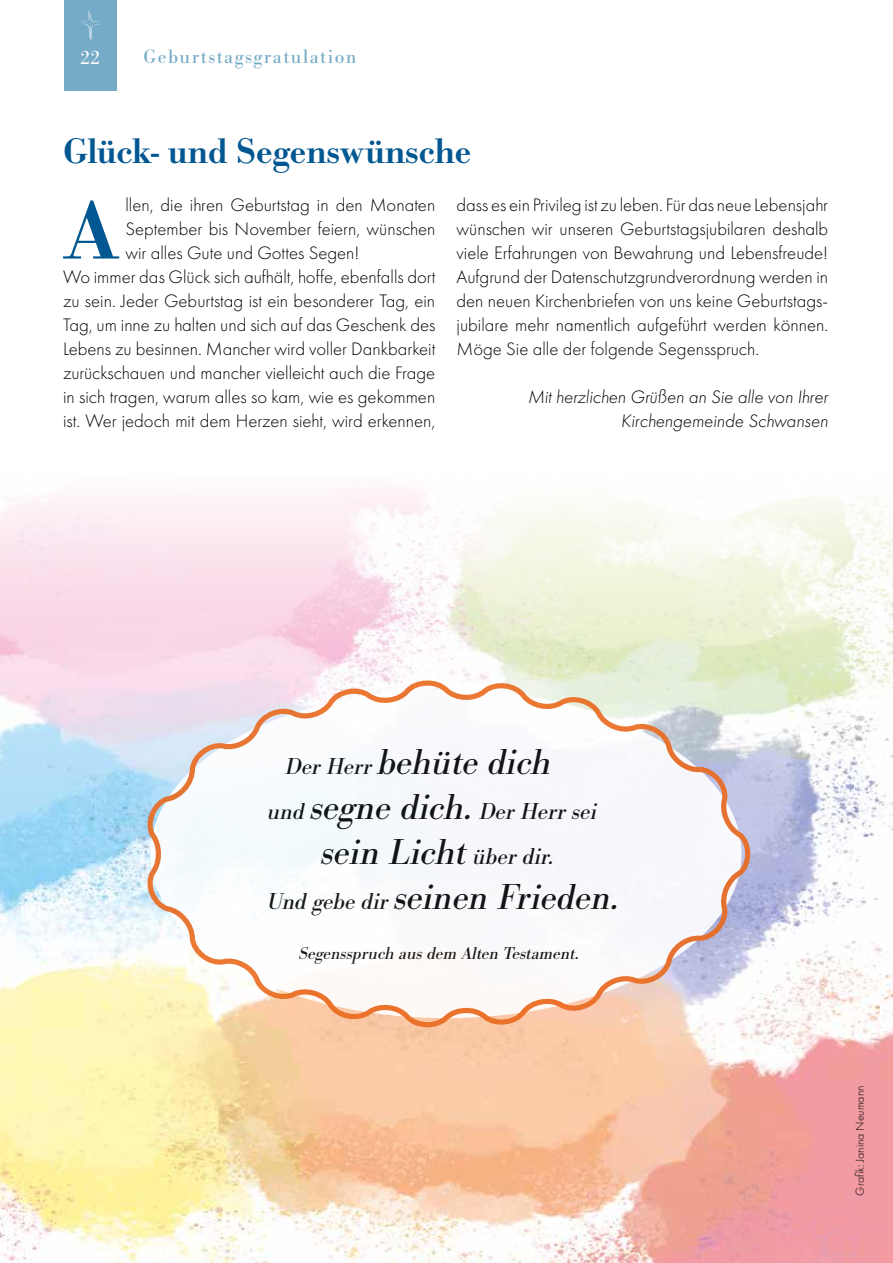
<style>
.page{position:relative;width:893px;height:1263px;background:#fff}
.page>*{position:absolute;margin:0;border:0;box-sizing:border-box;transform-origin:0 0}
.t1{font:500 87.15px "Bodoni URW";color:#005791}
.t2{font:italic 37.5px/45px "Bodoni URW";color:#000;text-align:center}
.t3{font:500 36.75px "Bodoni URW";color:#005791}
.t4{font:italic 24px "Bodoni URW";color:#000}
.t5{font:20.25px "Bodoni URW";letter-spacing:.075em;color:#76abc7}
.t6{font:20.25px "Bodoni URW";color:#fff}
.t7{font:300 18.75px/24px "Futura PT";color:#000;text-align:justify}
.t8{font:italic 300 18.75px/24px "Futura PT";color:#000;text-align:right}
.t9{font:italic 17.85px "Bodoni URW";color:#000}
.t10{font:300 12px "Futura PT";color:#000}
.s1{font-size:24px}
.s2{font-size:37.5px}
</style>
<div class="page">
<div style="left:64px;top:0;width:53px;height:91px;background:#76abc7"></div>
<svg style="left:81px;top:11px;width:18px;height:29px"></svg>
<img style="left:0;top:491px;width:893px;height:772px">
<svg style="left:146px;top:680px;width:604px;height:349px"></svg>
<p class="t6" style="left:80px;top:46px;width:22px">22</p>
<p class="t5" style="left:144px;top:45px;width:214px">Geburtstagsgratulation</p>
<h3 class="t3" style="left:63px;top:129px;width:409px">Glück- und Segenswünsche</h3>
<h1 class="t1" style="left:64px;top:179px;width:56px">A</h1>
<p class="t7" style="left:126px;top:192px;width:311px">llen, die ihren Geburtstag in den Monaten</p>
<p class="t7" style="left:126px;top:216px;width:311px">September bis November feiern, wünschen</p>
<p class="t7" style="left:126px;top:240px;width:235px">wir alles Gute und Gottes Segen!</p>
<p class="t7" style="left:63px;top:264px;width:374px">Wo immer das Glück sich aufhält, hoffe, ebenfalls dort</p>
<p class="t7" style="left:63px;top:288px;width:374px">zu sein. Jeder Geburtstag ist ein besonderer Tag, ein</p>
<p class="t7" style="left:63px;top:312px;width:374px">Tag, um inne zu halten und sich auf das Geschenk des</p>
<p class="t7" style="left:63px;top:336px;width:374px">Lebens zu besinnen. Mancher wird voller Dankbarkeit</p>
<p class="t7" style="left:63px;top:360px;width:374px">zurückschauen und mancher vielleicht auch die Frage</p>
<p class="t7" style="left:63px;top:384px;width:374px">in sich tragen, warum alles so kam, wie es gekommen</p>
<p class="t7" style="left:63px;top:408px;width:374px">ist. Wer jedoch mit dem Herzen sieht, wird erkennen,</p>
<p class="t7" style="left:457px;top:192px;width:373px">dass es ein Privileg ist zu leben. Für das neue Lebensjahr wünschen wir unseren Geburtstagsjubilaren deshalb viele Erfahrungen von Bewahrung und Lebensfreude!<br>Aufgrund der Datenschutzgrundverordnung werden in den neuen Kirchenbriefen von uns keine Geburtstags&shy;jubilare mehr namentlich aufgeführt werden können.<br>Möge Sie alle der folgende Segensspruch.</p>
<p class="t8" style="left:528px;top:384px;width:302px">Mit herzlichen Grüßen an Sie alle von Ihrer<br>Kirchengemeinde Schwansen</p>
<h2 class="t2" style="left:286px;top:739px;width:268px"><span class="s1">Der Herr</span> behüte dich</h2>
<p class="t4" style="left:268px;top:797px;width:331px">und <span class="s2">segne dich.</span> Der Herr sei</p>
<h2 class="t2" style="left:268px;top:829px;width:354px">sein Licht <span class="s1">über dir.<br>Und gebe dir</span> seinen Frieden.</h2>
<p class="t9" style="left:299px;top:943px;width:282px">Segensspruch aus dem Alten Testament.</p>
<p class="t10" style="left:853px;top:1196px;width:111px;rotate:-90deg">Grafik: Janina Neumann</p>
</div>
